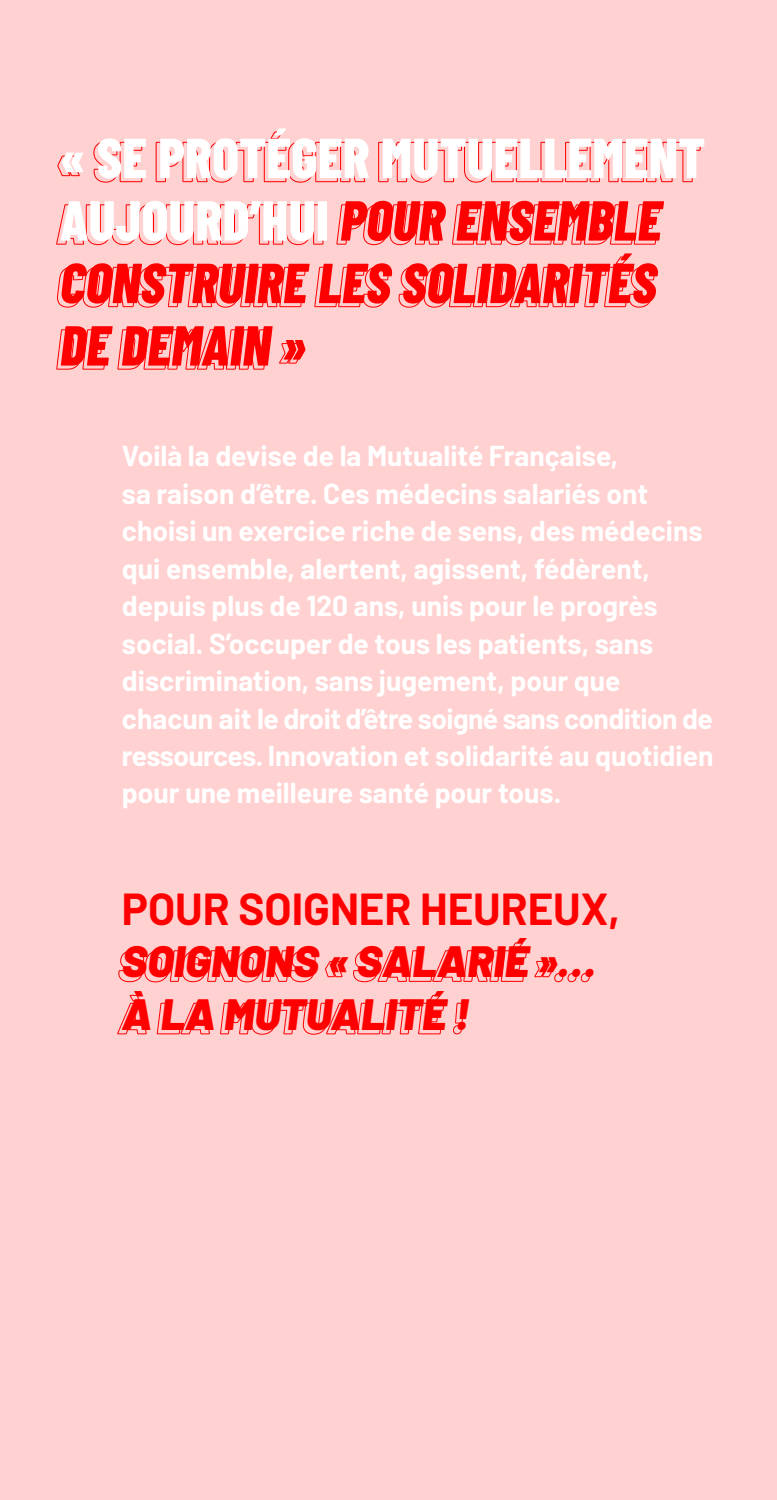
<style>
.page{position:relative;width:777px;height:1500px;background:#fff}
.page>*{position:absolute;margin:0;border:0;box-sizing:border-box;transform-origin:0 0}
.t1{font:italic 800 56.25px/62.5px "Barlow Condensed";color:#f00}
.t2{font:italic 900 43.75px/52.5px "Barlow";color:#f00}
.t3{font:700 43.75px "Barlow";color:#f00}
.t4{font:700 28.12px/37.5px "Barlow";color:#fff}
.s1{font-style:normal;color:#fff}
</style>
<div class="page">
<div style="left:0;top:0;width:776px;height:1500px;background:#ffd1d1"></div>
<h1 class="t1" style="left:60px;top:124px;width:646px"><span class="s1">« SE PROTÉGER MUTUELLEMENT<br>AUJOURD’HUI</span> POUR ENSEMBLE<br>CONSTRUIRE LES SOLIDARITÉS<br>DE DEMAIN »</h1>
<p class="t4" style="left:122px;top:435px;width:592px">Voilà la devise de la Mutualité Française,<br>sa raison d’être. Ces médecins salariés ont choisi un exercice riche de sens, des médecins qui ensemble, alertent, agissent, fédèrent, depuis plus de 120 ans, unis pour le progrès social. S’occuper de tous les patients, sans discrimination, sans jugement, pour que chacun ait le droit d’être soigné sans condition de ressources. Innovation et solidarité au quotidien pour une meilleure santé pour tous.</p>
<h2 class="t3" style="left:122px;top:877px;width:499px">POUR SOIGNER HEUREUX,</h2>
<h2 class="t2" style="left:122px;top:932px;width:475px">SOIGNONS « SALARIÉ »…<br>À LA MUTUALITÉ !</h2>
</div>
